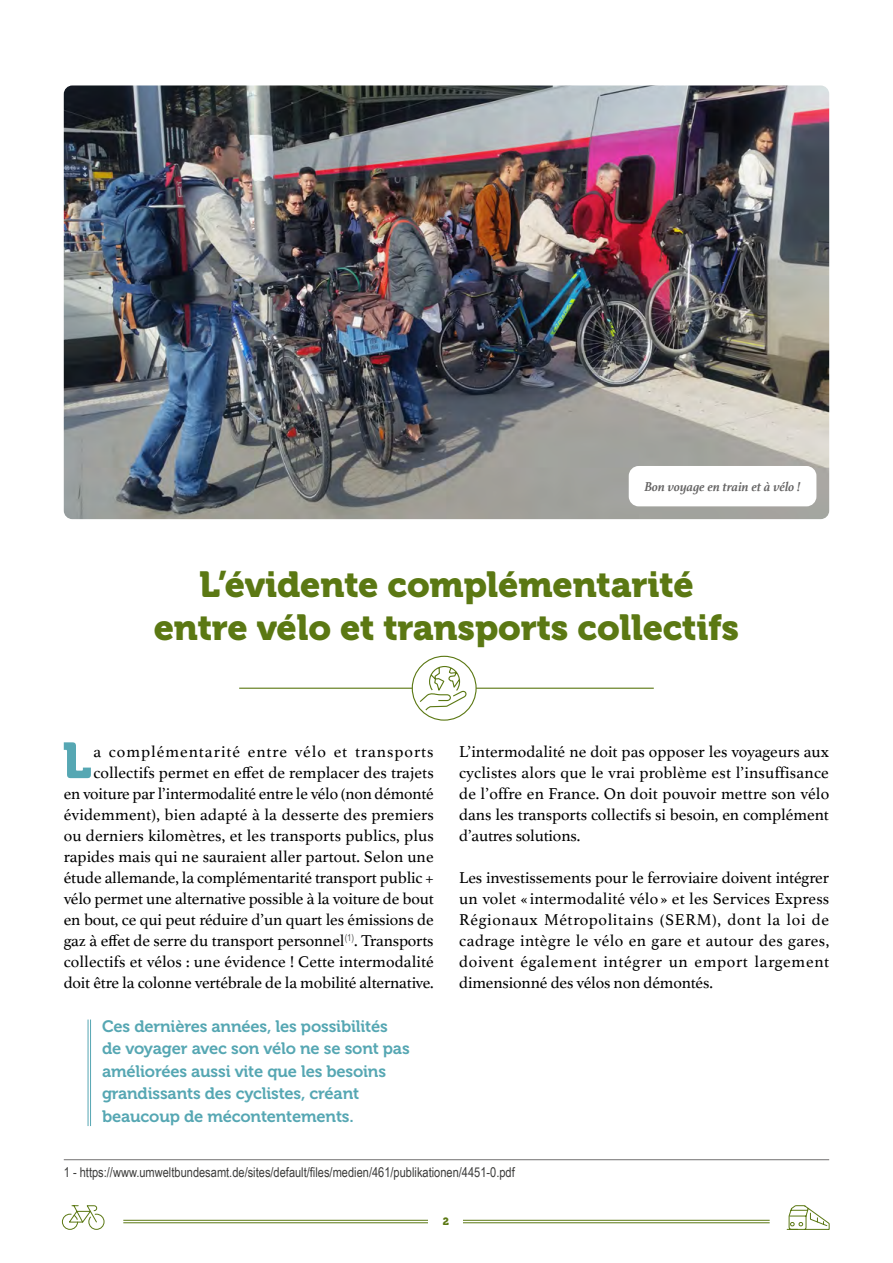
<style>
.page{position:relative;width:893px;height:1263px;background:#fff}
.page>*{position:absolute;margin:0;border:0;box-sizing:border-box;transform-origin:0 0}
.t1{font:50.1px "Museo 900";color:#56a7b3}
.t2{font:36px/43.2px "Museo 900";letter-spacing:-.005em;color:#5b7813;text-align:center}
.t3{font:16.5px/21px "Athelas";letter-spacing:-.01em;color:#000;text-align:justify}
.t4{font:16.5px/22.5px "Museo 700";letter-spacing:-.01em;color:#56a7b3}
.t5{font:13.5px "Arial Narrow";color:#3c3c3b}
.t6{font:italic 700 13.5px "Athelas";color:#646363}
.t7{font:10.5px "Museo 900";color:#5b7813}
</style>
<div class="page">
<img style="left:64px;top:85px;width:765px;height:434px">
<div style="left:630px;top:467px;width:185px;height:38px;background:#fff;border-radius:9px"></div>
<div style="left:629px;top:466px;width:187px;height:40px;border:3px solid #fff;border-radius:9px"></div>
<hr style="left:239px;top:688px;width:415px;height:1px;background:#5b7813">
<svg style="left:412px;top:656px;width:64px;height:64px"></svg>
<div style="left:412px;top:656px;width:65px;height:65px;border:1px solid #5b7813;border-radius:50%"></div>
<svg style="left:418px;top:665px;width:50px;height:47px"></svg>
<hr style="left:88px;top:1019px;width:1px;height:107px;background:#56a7b3">
<hr style="left:90px;top:1019px;width:1px;height:107px;background:#56a7b3">
<hr style="left:64px;top:1159px;width:765px;height:1px;background:#706f6f">
<hr style="left:123px;top:1220px;width:647px;height:1px;background:#5b7813">
<hr style="left:123px;top:1222px;width:647px;height:1px;background:#5b7813">
<div style="left:429px;top:1213px;width:34px;height:17px;background:#fff"></div>
<svg style="left:786px;top:1205px;width:44px;height:25px"></svg>
<svg style="left:62px;top:1205px;width:43px;height:25px"></svg>
<p class="t6" style="left:644px;top:475px;width:158px">Bon voyage en train et à vélo !</p>
<h2 class="t2" style="left:154px;top:563px;width:587px">L’évidente complémentarité entre vélo et transports collectifs</h2>
<h1 class="t1" style="left:62px;top:732px;width:31px">L</h1>
<p class="t3" style="left:64px;top:741px;width:372px;text-align:right">a complémentarité entre vélo et transports collectifs permet en effet de remplacer des trajets<br>en voiture par l’intermodalité entre le vélo (non démonté évidemment), bien adapté à la desserte des premiers ou derniers kilomètres, et les transports publics, plus rapides mais qui ne sauraient aller partout. Selon une étude allemande, la complémentarité transport public + vélo permet une alternative possible à la voiture de bout en bout, ce qui peut réduire d’un quart les émissions de gaz à effet de serre du transport personnel<sup>(1)</sup>. Transports collectifs et vélos : une évidence ! Cette intermodalité doit être la colonne vertébrale de la mobilité alternative.</p>
<p class="t4" style="left:102px;top:1015px;width:309px">Ces dernières années, les possibilités de voyager avec son vélo ne se sont pas améliorées aussi vite que les besoins grandissants des cyclistes, créant beaucoup de mécontentements.</p>
<p class="t3" style="left:459px;top:741px;width:371px">L’intermodalité ne doit pas opposer les voyageurs aux cyclistes alors que le vrai problème est l’insuffisance de l’offre en France. On doit pouvoir mettre son vélo dans les transports collectifs si besoin, en complément d’autres solutions.</p>
<p class="t3" style="left:459px;top:867px;width:372px">Les investissements pour le ferroviaire doivent intégrer un volet « intermodalité vélo » et les Services Express Régionaux Métropolitains (SERM), dont la loi de cadrage intègre le vélo en gare et autour des gares, doivent également intégrer un emport largement dimensionné des vélos non démontés.</p>
<p class="t5" style="left:64px;top:1162px;width:453px">1 - https://www.umweltbundesamt.de/sites/default/files/medien/461/publikationen/4451-0.pdf</p>
<p class="t7" style="left:443px;top:1216px;width:8px">2</p>
</div>
